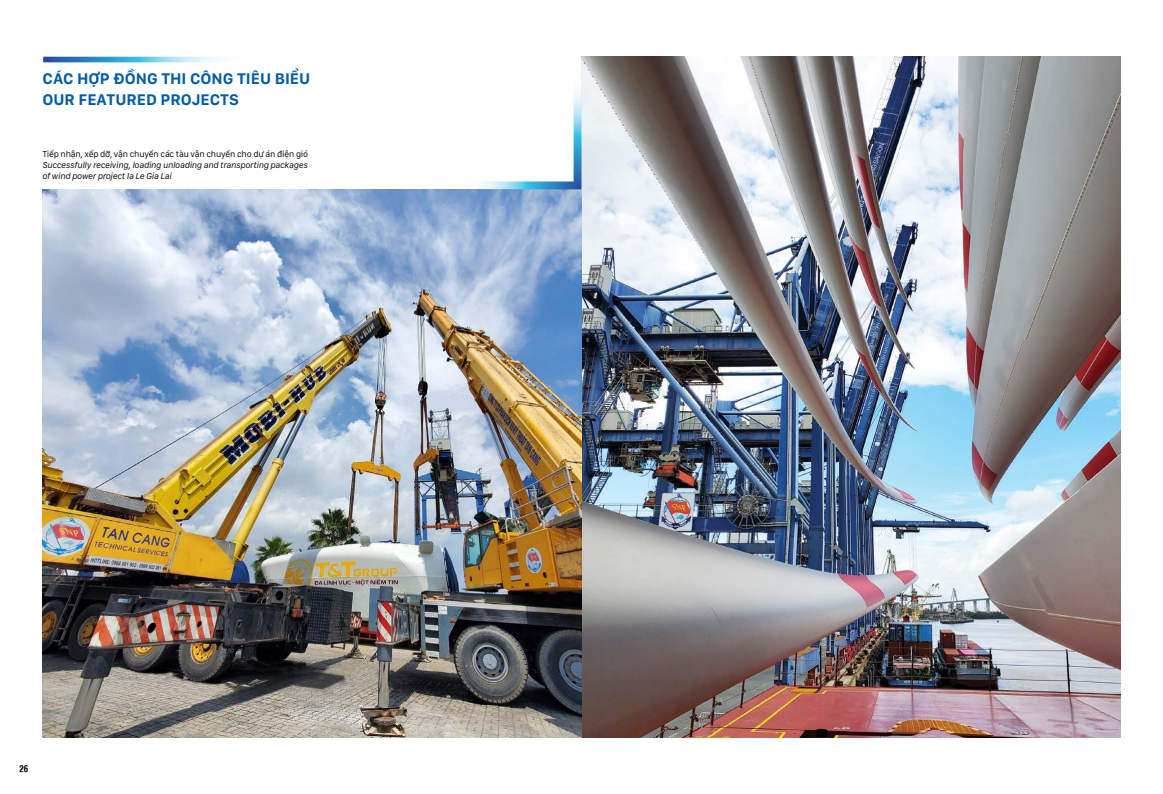
<style>
.page{position:relative;width:1163px;height:794px;background:#fff}
.page>*{position:absolute;margin:0;border:0;box-sizing:border-box;transform-origin:0 0}
.t1{font:700 16px/21.2px "San Francisco Text";color:#005ca6}
.t2{font:italic 9px/10.8px "San Francisco Text";letter-spacing:-.025em;color:#000}
.t3{font:9px "San Francisco Text";letter-spacing:-.025em;color:#000}
.t4{font:700 condensed 9px "SFU Helvetica";color:#000}
</style>
<div class="page">
<svg style="left:43px;top:57px;width:175px;height:5px"></svg>
<img style="left:581px;top:57px;width:539px;height:680px">
<img style="left:43px;top:189px;width:538px;height:548px">
<svg style="left:481px;top:90px;width:100px;height:99px"></svg>
<h1 class="t1" style="left:43px;top:68px;width:269px">CÁC HỢP ĐỒNG THI CÔNG TIÊU BIỂU<br>OUR FEATURED PROJECTS</h1>
<p class="t3" style="left:42px;top:149px;width:267px">Tiếp nhận, xếp dỡ, vận chuyển các tàu vận chuyển cho dự án điện gió</p>
<p class="t2" style="left:42px;top:159px;width:267px">Successfully receiving, loading unloading and transporting packages of wind power project Ia Le Gia Lai</p>
<p class="t4" style="left:19px;top:762px;width:10px">26</p>
</div>
